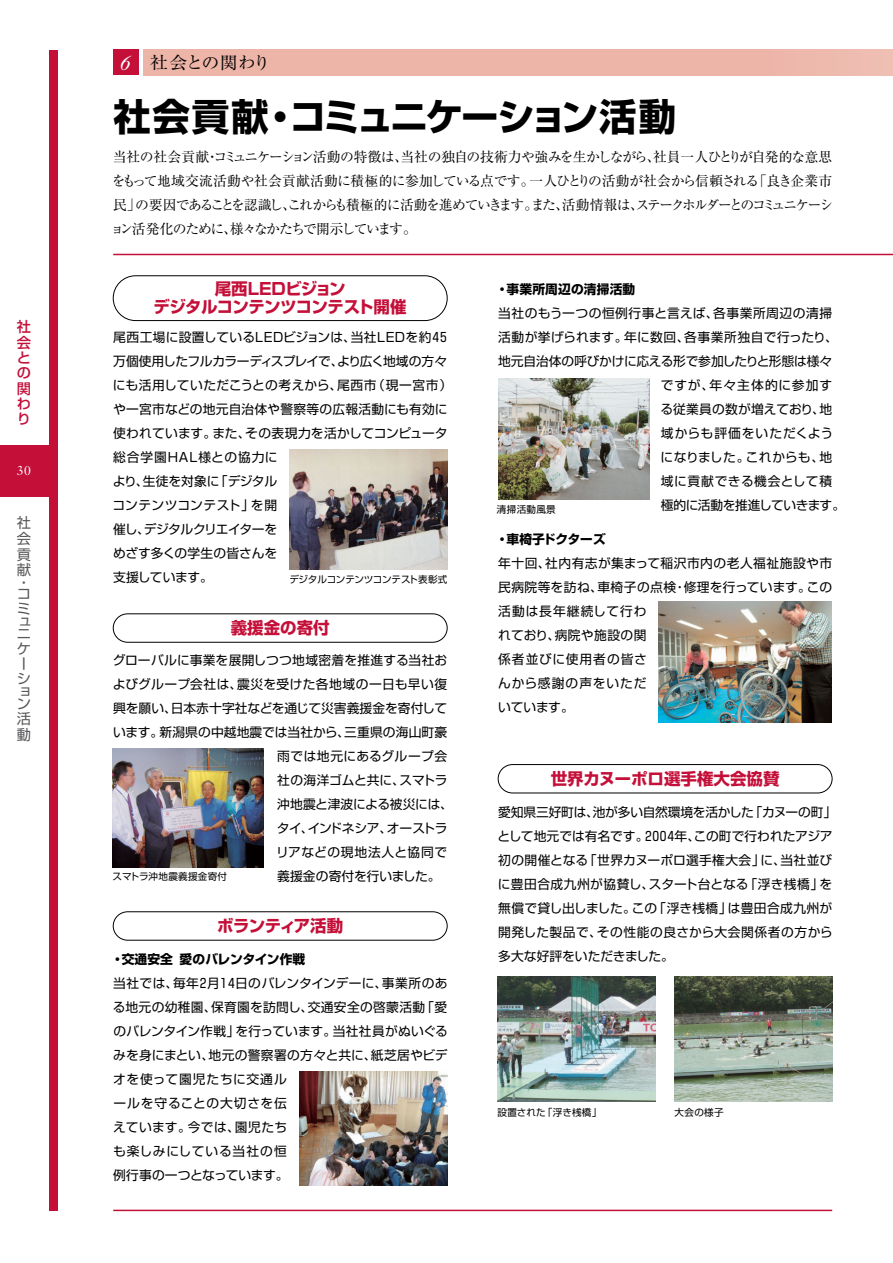
<style>
.page{position:relative;width:893px;height:1263px;background:#fff}
.page>*{position:absolute;margin:0;border:0;box-sizing:border-box;transform-origin:0 0}
.t1{font:700 37.5px "Shin Go";letter-spacing:-.05em;color:#000}
.t2{font:17.1px "Ryumin";letter-spacing:-.055em;color:#000;scale:1.05 1}
.t3{font:700 16.5px "Shin Go";letter-spacing:-.015em;color:#c40f39}
.t4{font:700 16.5px/18px "Shin Go";letter-spacing:-.035em;color:#c40f39;text-align:center}
.t5{font:14.25px/15.8px "Shin Go";color:#58595b;text-align:justify}
.t6{font:500 14.25px/15.3px "Shin Go";color:#c40f39;text-align:justify}
.t7{font:13.8px/24px "Ryumin";letter-spacing:-.115em;color:#000;text-align:justify}
.t8{font:13.5px "Caslon Five Forty";color:#fff}
.t9{font:12.75px/24px "Shin Go";letter-spacing:.01em;color:#000}
.t10{font:12.75px/24px "Shin Go";letter-spacing:.035em;color:#000}
.t11{font:12.75px "Shin Go";letter-spacing:.04em;color:#000}
.t12{font:700 12.75px "Shin Go";letter-spacing:.01em;color:#000}
.t13{font:12.75px "Shin Go";letter-spacing:.03em;color:#000}
.t14{font:12.75px "Shin Go";letter-spacing:-.015em;color:#000}
.t15{font:12.75px "Shin Go";letter-spacing:-.035em;color:#000}
.t16{font:12.75px "Shin Go";letter-spacing:-.03em;color:#000}
.t17{font:12.75px "Shin Go";letter-spacing:-.01em;color:#000}
.t18{font:12.75px "Shin Go";letter-spacing:-.02em;color:#000}
.t19{font:12.75px "Shin Go";letter-spacing:.08em;color:#000}
.t20{font:12.75px "Shin Go";letter-spacing:.065em;color:#000}
.t21{font:9.6px "Shin Go";letter-spacing:.01em;color:#000}
.t22{font:9.6px "Shin Go";letter-spacing:-.025em;color:#000}
.t23{font:9.6px "Shin Go";letter-spacing:.03em;color:#000}
.s1{font-family:"Caslon Five Forty";font-style:italic;font-size:21.3px;color:#fff}
</style>
<div class="page">
<div style="left:0;top:445px;width:54px;height:51px;background:#c40f39"></div>
<div style="left:143px;top:50px;width:749px;height:25px;background:#edb4a8"></div>
<div style="left:113px;top:50px;width:26px;height:25px;background:#c40f39"></div>
<div style="left:49px;top:50px;width:9px;height:1160px;background:#c40f39"></div>
<hr style="left:113px;top:254px;width:779px;height:1px;background:#c40f39">
<hr style="left:113px;top:1210px;width:719px;height:1px;background:#c40f39">
<div style="left:498px;top:764px;width:334px;height:29px;border:1px solid #000;border-radius:14px"></div>
<img style="left:113px;top:749px;width:150px;height:119px">
<img style="left:675px;top:976px;width:157px;height:125px">
<img style="left:497px;top:976px;width:158px;height:125px">
<div style="left:113px;top:613px;width:334px;height:30px;border:1px solid #000;border-radius:14px"></div>
<img style="left:498px;top:379px;width:151px;height:121px">
<img style="left:658px;top:602px;width:173px;height:120px">
<div style="left:113px;top:911px;width:334px;height:30px;border:1px solid #000;border-radius:14px"></div>
<img style="left:299px;top:1071px;width:148px;height:114px">
<div style="left:113px;top:275px;width:334px;height:46px;border:1px solid #000;border-radius:22px"></div>
<img style="left:290px;top:450px;width:157px;height:120px">
<p class="t6" style="left:17px;top:321px;width:16px">社会との関わり</p>
<p class="t8" style="left:17px;top:466px;width:16px">30</p>
<p class="t5" style="left:17px;top:517px;width:16px">社会貢献</p>
<p class="t5" style="left:17px;top:578px;width:16px;line-height:11.4px">・コ</p>
<p class="t5" style="left:17px;top:603px;width:16px;line-height:12.9px">ミュニ</p>
<p class="t5" style="left:17px;top:642px;width:16px;line-height:15px">ケーシ</p>
<p class="t5" style="left:17px;top:686px;width:16px;line-height:12.8px">ョン</p>
<p class="t5" style="left:17px;top:713px;width:16px">活動</p>
<h2 class="t2" style="left:120px;top:56px;width:145px"><span class="s1">6</span> 社会との関わり</h2>
<h1 class="t1" style="left:113px;top:103px;width:564px">社会貢献・コミュニケーション活動</h1>
<p class="t7" style="left:110px;top:147px;width:724px">当社の社会貢献・コミュニケーション活動の特徴は、当社の独自の技術力や強みを生かしながら、社員一人ひとりが自発的な意思をもって地域交流活動や社会貢献活動に積極的に参加している点です。一人ひとりの活動が社会から信頼される「良き企業市民」の要因であることを認識し、これからも積極的に活動を進めていきます。また、活動情報は、ステークホルダーとのコミュニケーション活発化のために、様々なかたちで開示しています。</p>
<p class="t4" style="left:154px;top:282px;width:254px">尾西LEDビジョン<br>デジタルコンテンツコンテスト開催</p>
<p class="t9" style="left:112px;top:327px;width:341px">尾西工場に設置しているLEDビジョンは、当社LEDを約４５万個使用したフルカラーディスプレイで、より広く地域の方々にも活用していただこうとの考えから、尾西市（現一宮市）や一宮市などの地元自治体や警察等の広報活動にも有効に使われています。また、その表現力を活かしてコンピュータ総合学園HAL様との協力に<br>より、生徒を対象に「デジタル<br>コンテンツコンテスト」を開<br>催し、デジタルクリエイターを<br>めざす多くの学生の皆さんを<br>支援しています。</p>
<p class="t22" style="left:289px;top:576px;width:160px">デジタルコンテンツコンテスト表彰式</p>
<p class="t3" style="left:231px;top:622px;width:100px">義援金の寄付</p>
<p class="t9" style="left:113px;top:649px;width:336px">グローバルに事業を展開しつつ地域密着を推進する当社お</p>
<p class="t10" style="left:113px;top:673px;width:336px">よびグループ会社は、震災を受けた各地域の一日も早い復</p>
<p class="t9" style="left:113px;top:697px;width:335px">興を願い、日本赤十字社などを通じて災害義援金を寄付して</p>
<p class="t9" style="left:113px;top:721px;width:335px">います。新潟県の中越地震では当社から、三重県の海山町豪</p>
<p class="t9" style="left:277px;top:745px;width:171px">雨では地元にあるグループ会</p>
<p class="t17" style="left:277px;top:775px;width:172px">社の海洋ゴムと共に、スマトラ</p>
<p class="t18" style="left:277px;top:799px;width:177px">沖地震と津波による被災には、</p>
<p class="t16" style="left:277px;top:823px;width:172px">タイ、インドネシア、オーストラ</p>
<p class="t11" style="left:276px;top:847px;width:173px">リアなどの現地法人と協同で</p>
<p class="t9" style="left:277px;top:865px;width:165px">義援金の寄付を行いました。</p>
<p class="t23" style="left:112px;top:873px;width:116px">スマトラ沖地震義援金寄付</p>
<p class="t3" style="left:217px;top:920px;width:128px">ボランティア活動</p>
<p class="t12" style="left:111px;top:954px;width:196px">・交通安全愛のバレンタイン作戦</p>
<p class="t9" style="left:113px;top:973px;width:336px">当社では、毎年２月１４日のバレンタインデーに、事業所のある地元の幼稚園、保育園を訪問し、交通安全の啓蒙活動「愛のバレンタイン作戦」を行っています。当社社員がぬいぐるみを身にまとい、地元の警察署の方々と共に、紙芝居やビデオを使って園児たちに交通ル<br>ールを守ることの大切さを伝<br>えています。今では、園児たち<br>も楽しみにしている当社の恒<br>例行事の一つとなっています。</p>
<p class="t12" style="left:496px;top:284px;width:141px">・事業所周辺の清掃活動</p>
<p class="t11" style="left:498px;top:308px;width:335px">当社のもう一つの恒例行事と言えば、各事業所周辺の清掃</p>
<p class="t13" style="left:498px;top:332px;width:341px">活動が挙げられます。年に数回、各事業所独自で行ったり、</p>
<p class="t14" style="left:498px;top:356px;width:335px">地元自治体の呼びかけに応える形で参加したりと形態は様々</p>
<p class="t19" style="left:660px;top:380px;width:173px">ですが、年々主体的に参加す</p>
<p class="t9" style="left:660px;top:398px;width:173px">る従業員の数が増えており、地</p>
<p class="t20" style="left:661px;top:428px;width:174px">域からも評価をいただくよう</p>
<p class="t9" style="left:660px;top:446px;width:173px">になりました。これからも、地</p>
<p class="t11" style="left:661px;top:476px;width:173px">域に貢献できる機会として積</p>
<p class="t15" style="left:661px;top:500px;width:186px">極的に活動を推進していきます。</p>
<p class="t12" style="left:496px;top:535px;width:111px">・車椅子ドクターズ</p>
<p class="t10" style="left:498px;top:553px;width:335px">年十回、社内有志が集まって稲沢市内の老人福祉施設や市民病院等を訪ね、車椅子の点検・修理を行っています。この活動は長年継続して行わ<br>れており、病院や施設の関<br>係者並びに使用者の皆さ<br>んから感謝の声をいただ<br>いています。</p>
<p class="t21" style="left:497px;top:506px;width:60px">清掃活動風景</p>
<p class="t3" style="left:550px;top:773px;width:230px">世界カヌーポロ選手権大会協賛</p>
<p class="t9" style="left:497px;top:801px;width:340px">愛知県三好町は、池が多い自然環境を活かした「カヌーの町」として地元では有名です。２００４年、この町で行われたアジア初の開催となる「世界カヌーポロ選手権大会」に、当社並びに豊田合成九州が協賛し、スタート台となる「浮き桟橋」を無償で貸し出しました。この「浮き桟橋」は豊田合成九州が開発した製品で、その性能の良さから大会関係者の方から多大な好評をいただきました。</p>
<p class="t21" style="left:497px;top:1108px;width:106px">設置された「浮き桟橋」</p>
<p class="t21" style="left:674px;top:1108px;width:51px">大会の様子</p>
</div>
